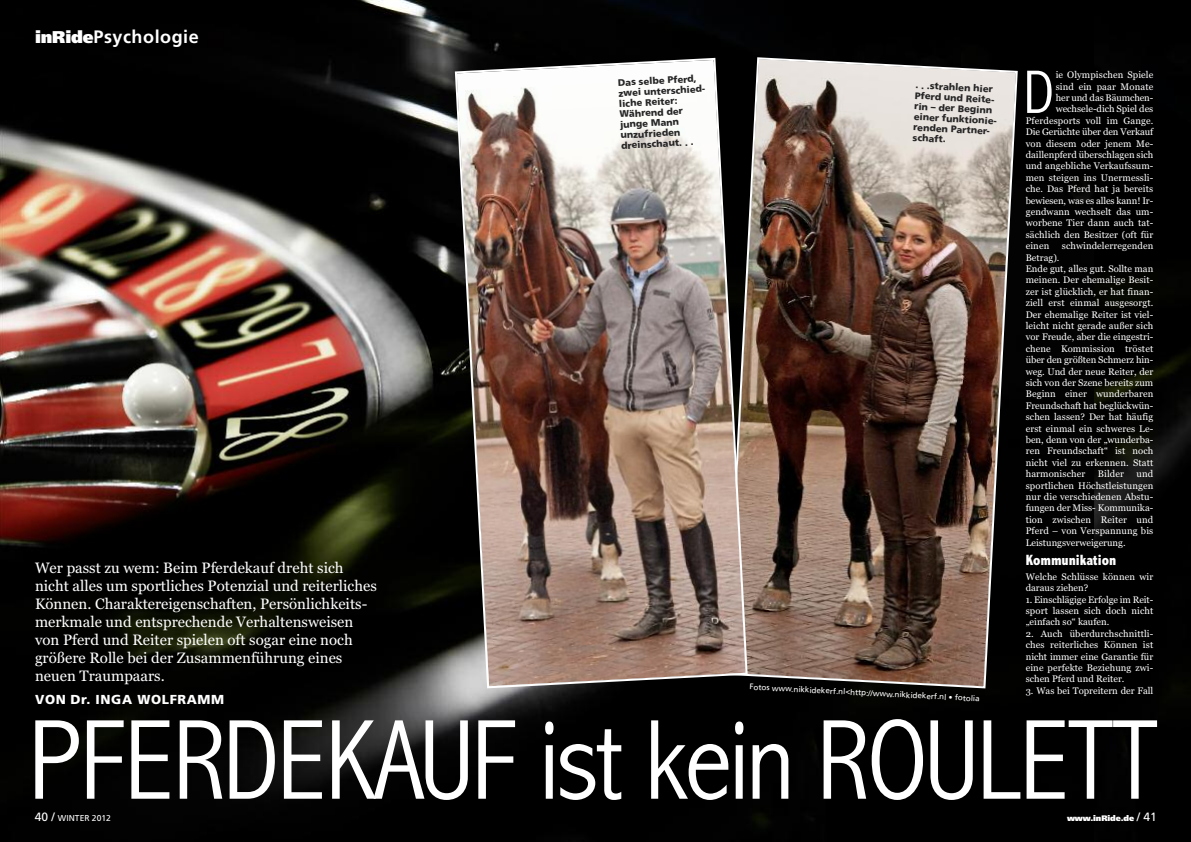
<style>
.page{position:relative;width:1191px;height:842px;background:#fff}
.page>*{position:absolute;margin:0;border:0;box-sizing:border-box;transform-origin:0 0}
.t1{font:300 condensed 115px "Abadi";letter-spacing:-.02em;color:#fff}
.t2{font:300 condensed 62px "Abadi";color:#fff}
.t3{font:700 18px "Frutiger";letter-spacing:.03em;color:#fff}
.t4{font:15px/18px "Georgia";color:#fff}
.t5{font:800 condensed 15px "Abadi";color:#fff}
.t6{font:900 13px "Frutiger";letter-spacing:.05em;color:#fff}
.t7{font:9.5px/11.4px "Georgia";letter-spacing:.01em;color:#fff;text-align:justify}
.t8{font:900 9.5px/10.5px "Frutiger";color:#272627}
.t9{font:9.5px "Georgia";letter-spacing:-.01em;color:#fff}
.t10{font:8.5px "Frutiger";color:#fff}
.t11{font:8px "Frutiger";color:#fff}
.t12{font:900 8px "Frutiger";letter-spacing:-.01em;color:#fff}
.s1{font-weight:900;font-size:17px}
.s2{font-size:12px}
.s3{font-weight:400;font-size:12px}
</style>
<div class="page">
<img style="left:0;top:0;width:1094px;height:842px">
<img style="left:1094px;top:0;width:97px;height:842px">
<img style="left:724px;top:56px;width:294px;height:633px">
<img style="left:454px;top:57px;width:294px;height:632px">
<h3 class="t3" style="left:35px;top:29px;width:165px"><span class="s1">inRide</span>Psychologie</h3>
<p class="t4" style="left:35px;top:559px;width:343px">Wer passt zu wem: Beim Pferdekauf dreht sich nicht alles um sportliches Potenzial und reiterliches Können. Charaktereigenschaften, Persönlichkeits&shy;merkmale und entsprechende Verhaltensweisen von Pferd und Reiter spielen oft sogar eine noch größere Rolle bei der Zusammenführung eines neuen Traumpaars.</p>
<h3 class="t6" style="left:35px;top:694px;width:191px">VON Dr. INGA WOLFRAMM</h3>
<p class="t8" style="left:618px;top:78px;width:92px;rotate:-3deg">Das selbe Pferd, zwei unterschied&shy;liche Reiter:<br>Während der junge Mann unzufrieden dreinschaut. . .</p>
<p class="t8" style="left:915px;top:81px;width:89px;rotate:3deg">. . .strahlen hier<br>Pferd und Reite&shy;rin – der Beginn einer funktionie&shy;renden Partner&shy;schaft.</p>
<p class="t11" style="left:750px;top:683px;width:232px;rotate:3deg">Fotos www.nikkidekerf.nl&lt;http://www.nikkidekerf.nl • fotolia</p>
<h2 class="t2" style="left:1023px;top:55px;width:32px">D</h2>
<p class="t7" style="left:1055px;top:69px;width:99px">ie Olympischen Spiele</p>
<p class="t7" style="left:1055px;top:81px;width:99px">sind ein paar Monate</p>
<p class="t9" style="left:1055px;top:92px;width:99px">her und das Bäumchen-</p>
<p class="t7" style="left:1055px;top:103px;width:99px">wechsele-dich Spiel des</p>
<p class="t7" style="left:1025px;top:115px;width:129px">Pferdesports voll im Gange.</p>
<p class="t7" style="left:1025px;top:126px;width:129px">Die Gerüchte über den Verkauf</p>
<p class="t7" style="left:1025px;top:138px;width:129px">von diesem oder jenem Me-</p>
<p class="t7" style="left:1025px;top:149px;width:129px">daillenpferd überschlagen sich</p>
<p class="t7" style="left:1025px;top:160px;width:129px">und angebliche Verkaufssum-</p>
<p class="t7" style="left:1025px;top:172px;width:129px">men steigen ins Unermessli-</p>
<p class="t7" style="left:1025px;top:183px;width:129px">che. Das Pferd hat ja bereits</p>
<p class="t9" style="left:1025px;top:195px;width:129px">bewiesen, was es alles kann! Ir-</p>
<p class="t7" style="left:1025px;top:206px;width:129px">gendwann wechselt das um-</p>
<p class="t7" style="left:1025px;top:217px;width:129px">worbene Tier dann auch tat-</p>
<p class="t7" style="left:1025px;top:229px;width:129px">sächlich den Besitzer (oft für</p>
<p class="t7" style="left:1025px;top:240px;width:25px">einen</p>
<p class="t7" style="left:1061px;top:240px;width:93px">schwindelerregenden</p>
<p class="t7" style="left:1025px;top:252px;width:129px;text-align:left">Betrag).<br>Ende gut, alles gut. Sollte man meinen. Der ehemalige Besit&shy;zer ist glücklich, er hat finan&shy;ziell erst einmal ausgesorgt.<br>Der ehemalige Reiter ist viel&shy;leicht nicht gerade außer sich vor Freude, aber die eingestri&shy;chene Kommission tröstet über den größten Schmerz hin&shy;weg. Und der neue Reiter, der sich von der Szene bereits zum<br>Beginn einer wunderbaren<br>Freundschaft hat beglückwün&shy;schen lassen? Der hat häufig erst einmal ein schweres Le&shy;ben, denn von der „wunderba&shy;ren Freundschaft“ ist noch nicht viel zu erkennen. Statt harmonischer</p>
<p class="t7" style="left:1025px;top:468px;width:129px;text-indent:111px">und sportlichen Höchstleistungen nur die verschiedenen Abstu&shy;fungen der Miss- Kommunika&shy;tion zwischen Reiter und Pferd – von Verspannung bis Leistungsverweigerung.</p>
<p class="t7" style="left:1025px;top:571px;width:129px">Welche Schlüsse können wir daraus ziehen?</p>
<p class="t7" style="left:1025px;top:594px;width:129px">1. Einschlägige Erfolge im Reit&shy;sport lassen sich doch nicht „einfach so“ kaufen.</p>
<p class="t7" style="left:1025px;top:628px;width:129px">2. Auch überdurchschnittli&shy;ches reiterliches Können ist nicht immer eine Garantie für eine perfekte Beziehung zwi&shy;schen Pferd und Reiter.</p>
<p class="t7" style="left:1025px;top:685px;width:129px">3. Was bei Topreitern der Fall</p>
<p class="t7" style="left:1097px;top:468px;width:28px">Bilder</p>
<h3 class="t5" style="left:1025px;top:551px;width:92px">Kommunikation</h3>
<h1 class="t1" style="left:28px;top:692px;width:1132px">PFERDEKAUF ist kein ROULETT</h1>
<p class="t10" style="left:35px;top:815px;width:78px"><span class="s2">40 /</span> WINTER 2012</p>
<p class="t12" style="left:1067px;top:815px;width:91px">www.inRide.de <span class="s3">/ 41</span></p>
</div>
